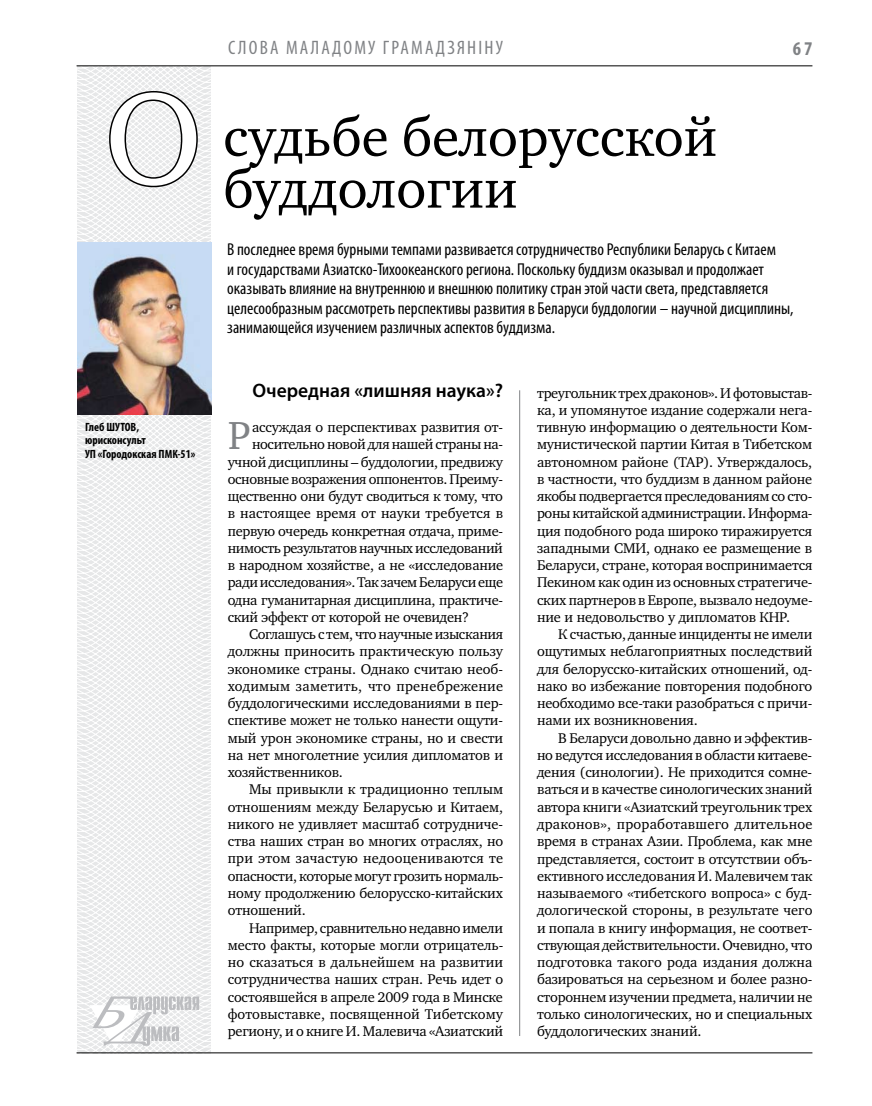
<style>
.page{position:relative;width:872px;height:1106px;background:#fff}
.page>*{position:absolute;margin:0;border:0;box-sizing:border-box;transform-origin:0 0}
.t1{font:132.6px "Charter C";color:#fff}
.t2{font:55.5px/51.8px "Charter C";color:#000}
.t3{font:40.05px "Charter C";color:#808285}
.t4{font:condensed 19.5px "Myriad Pro";letter-spacing:.165em;color:#808285}
.t5{font:600 19.5px "Myriad Pro";color:#000}
.t6{font:700 condensed 19.5px "Myriad Pro";color:#808285}
.t7{font:condensed 17.25px/19.5px "Myriad Pro";color:#000}
.t8{font:14.4px/17.2px "Charter C";letter-spacing:-.01em;color:#000;text-align:justify}
.t9{font:14.4px "Charter C";letter-spacing:-.03em;color:#000}
.t10{font:14.4px "Charter C";letter-spacing:.01em;color:#000}
.t11{font:14.4px "Charter C";letter-spacing:.015em;color:#000}
.t12{font:700 condensed 12px/13.5px "Myriad Pro";color:#000}
</style>
<div class="page">
<hr style="left:519px;top:390px;width:1px;height:646px;background:#808285">
<svg style="left:76px;top:65px;width:193px;height:989px"></svg>
<svg style="left:90px;top:996px;width:109px;height:53px"></svg>
<svg style="left:108px;top:89px;width:91px;height:100px"></svg>
<img style="left:77px;top:242px;width:134px;height:173px">
<hr style="left:77px;top:65px;width:735px;height:1px;background:#000">
<hr style="left:77px;top:1052px;width:735px;height:1px;background:#000">
<h1 class="t1" style="left:105px;top:65px;width:99px">О</h1>
<p class="t12" style="left:85px;top:420px;width:112px">Глеб ШУТОВ, юрисконсульт<br>УП «Городокская ПМК-51»</p>
<h3 class="t4" style="left:228px;top:36px;width:276px">слова маладому грамадзяніну</h3>
<h3 class="t6" style="left:793px;top:37px;width:21px">67</h3>
<h2 class="t2" style="left:223px;top:112px;width:495px">судьбе белорусской буддологии</h2>
<p class="t7" style="left:227px;top:240px;width:568px">В последнее время бурными темпами развивается сотрудничество Республики Беларусь с Китаем<br>и государствами Азиатско-Тихоокеанского региона. Поскольку буддизм оказывал и продолжает оказывать влияние на внутреннюю и внешнюю политику стран этой части света, представляется целесообразным рассмотреть перспективы развития в Беларуси буддологии – научной дисциплины, занимающейся изучением различных аспектов буддизма.</p>
<h3 class="t5" style="left:252px;top:378px;width:252px">Очередная «лишняя наука»?</h3>
<h3 class="t3" style="left:228px;top:413px;width:24px">Р</h3>
<p class="t8" style="left:252px;top:418px;width:253px">ассуждая о перспективах развития от-</p>
<p class="t8" style="left:252px;top:436px;width:252px">носительно новой для нашей страны на-</p>
<p class="t8" style="left:228px;top:453px;width:277px">учной дисциплины – буддологии, предвижу</p>
<p class="t8" style="left:228px;top:470px;width:277px">основные возражения оппонентов. Преиму-</p>
<p class="t8" style="left:228px;top:487px;width:277px">щественно они будут сводиться к тому, что</p>
<p class="t8" style="left:228px;top:505px;width:277px">в настоящее время от науки требуется в</p>
<p class="t8" style="left:228px;top:522px;width:277px">первую очередь конкретная отдача, приме-</p>
<p class="t9" style="left:228px;top:540px;width:277px">нимость результатов научных исследований</p>
<p class="t8" style="left:228px;top:556px;width:277px">в народном хозяйстве, а не «исследование</p>
<p class="t9" style="left:228px;top:574px;width:277px">ради исследования». Так зачем Беларуси еще</p>
<p class="t8" style="left:228px;top:591px;width:277px">одна гуманитарная дисциплина, практиче-</p>
<p class="t8" style="left:228px;top:608px;width:243px">ский эффект от которой не очевиден?</p>
<p class="t8" style="left:249px;top:625px;width:256px">Соглашусь с тем, что научные изыскания</p>
<p class="t8" style="left:228px;top:643px;width:277px">должны приносить практическую пользу</p>
<p class="t8" style="left:228px;top:660px;width:277px">экономике страны. Однако считаю необ-</p>
<p class="t11" style="left:228px;top:678px;width:277px">ходимым заметить, что пренебрежение</p>
<p class="t8" style="left:228px;top:694px;width:277px">буддологическими исследованиями в пер-</p>
<p class="t8" style="left:228px;top:712px;width:277px">спективе может не только нанести ощути-</p>
<p class="t8" style="left:228px;top:729px;width:277px">мый урон экономике страны, но и свести</p>
<p class="t8" style="left:228px;top:746px;width:277px">на нет многолетние усилия дипломатов и</p>
<p class="t8" style="left:228px;top:763px;width:117px">хозяйственников.</p>
<p class="t8" style="left:249px;top:781px;width:256px">Мы привыкли к традиционно теплым</p>
<p class="t8" style="left:228px;top:798px;width:277px">отношениям между Беларусью и Китаем,</p>
<p class="t8" style="left:228px;top:815px;width:277px">никого не удивляет масштаб сотрудниче-</p>
<p class="t8" style="left:228px;top:832px;width:277px">ства наших стран во многих отраслях, но</p>
<p class="t10" style="left:228px;top:850px;width:277px">при этом зачастую недооцениваются те</p>
<p class="t8" style="left:228px;top:867px;width:277px">опасности, которые могут грозить нормаль-</p>
<p class="t8" style="left:228px;top:884px;width:277px">ному продолжению белорусско-китайских</p>
<p class="t8" style="left:228px;top:901px;width:79px">отношений.</p>
<p class="t8" style="left:249px;top:919px;width:255px">Например, сравнительно недавно имели</p>
<p class="t8" style="left:228px;top:936px;width:277px">место факты, которые могли отрицатель-</p>
<p class="t10" style="left:228px;top:954px;width:277px">но сказаться в дальнейшем на развитии</p>
<p class="t8" style="left:228px;top:970px;width:277px">сотрудничества наших стран. Речь идет о</p>
<p class="t8" style="left:228px;top:988px;width:277px">состоявшейся в апреле 2009 года в Минске</p>
<p class="t8" style="left:228px;top:1005px;width:277px">фотовыставке, посвященной Тибетскому</p>
<p class="t8" style="left:228px;top:1022px;width:277px">региону, и о книге И. Малевича «Азиатский</p>
<p class="t8" style="left:537px;top:384px;width:277px">треугольник трех драконов». И фотовыстав&shy;ка, и упомянутое издание содержали нега&shy;тивную информацию о деятельности Ком&shy;мунистической партии Китая в Тибетском автономном районе (ТАР). Утверждалось, в частности, что буддизм в данном районе якобы подвергается преследованиям со сто&shy;роны китайской администрации. Информа&shy;ция подобного рода широко тиражируется западными СМИ, однако ее размещение в Беларуси, стране, которая воспринимается Пекином как один из основных стратегиче&shy;ских партнеров в Европе, вызвало недоуме&shy;ние и недовольство у дипломатов КНР.</p>
<p class="t8" style="left:537px;top:626px;width:277px;text-indent:21px">К счастью, данные инциденты не имели ощутимых неблагоприятных последствий для белорусско-китайских отношений, од&shy;нако во избежание повторения подобного необходимо все-таки разобраться с причи&shy;нами их возникновения.</p>
<p class="t8" style="left:537px;top:729px;width:277px;text-indent:21px">В Беларуси довольно давно и эффектив&shy;но ведутся исследования в области китаеве&shy;дения (синологии). Не приходится сомне&shy;ваться и в качестве синологических знаний автора книги «Азиатский треугольник трех драконов», проработавшего длительное время в странах Азии. Проблема, как мне представляется, состоит в отсутствии объ&shy;ективного исследования И. Малевичем так называемого «тибетского вопроса» с буд&shy;дологической стороны, в результате чего и попала в книгу информация, не соответ&shy;ствующая действительности. Очевидно, что подготовка такого рода издания должна базироваться на серьезном и более разно&shy;стороннем изучении предмета, наличии не только синологических, но и специальных буддологических знаний.</p>
</div>
